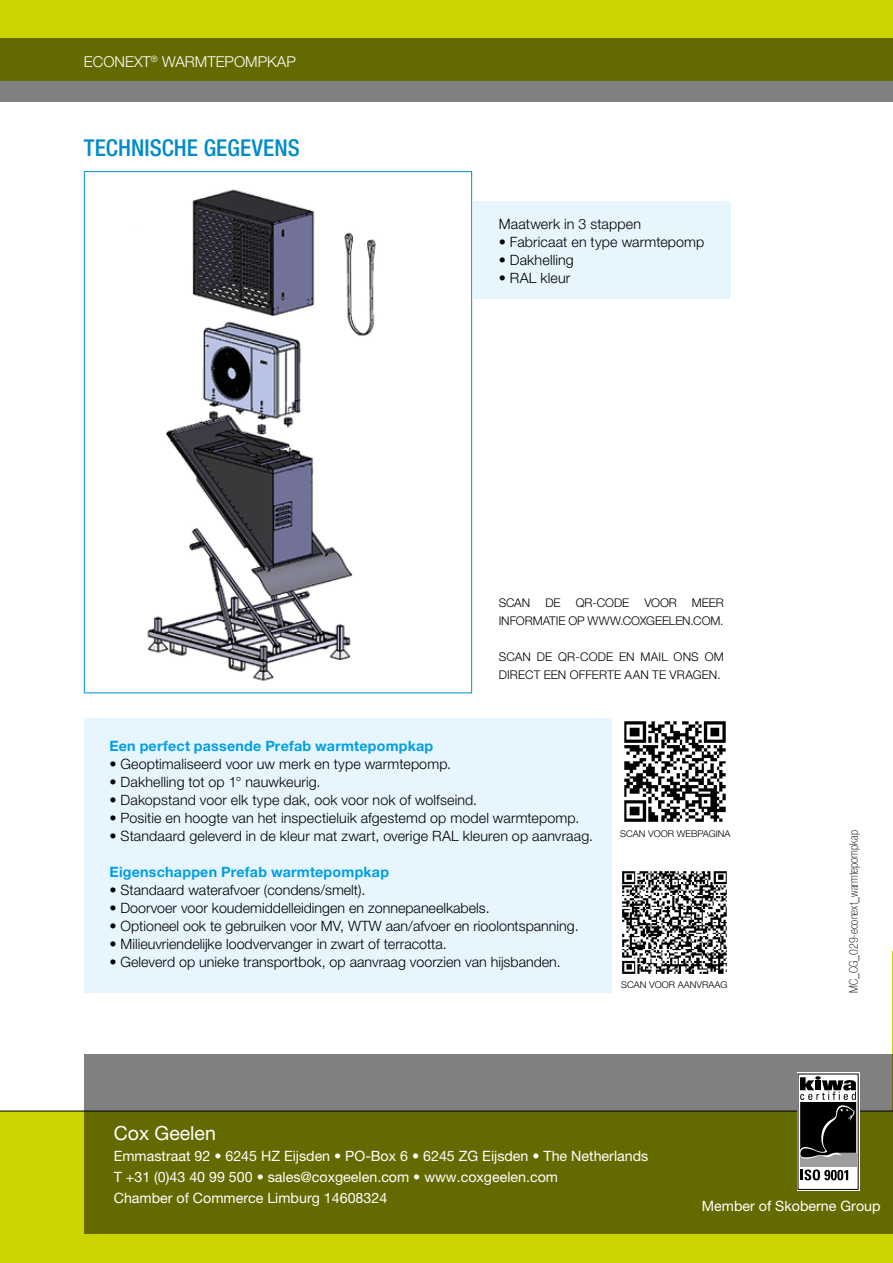
<style>
.page{position:relative;width:893px;height:1263px;background:#fff}
.page>*{position:absolute;margin:0;border:0;box-sizing:border-box;transform-origin:0 0}
.t1{font:500 condensed 23.25px "Helvetica Neue LT Pro";color:#008bcb}
.t2{font:19.5px "Helvetica Neue LT Pro";color:#fff}
.t3{font:300 15px "Helvetica Neue LT Pro";color:#fff}
.t4{font:300 14.25px "Helvetica Neue LT Pro";color:#000}
.t5{font:14.25px/21px "Helvetica Neue LT Pro";color:#fff}
.t6{font:700 14.25px "Helvetica Neue LT Pro";letter-spacing:.015em;color:#009fe3}
.t7{font:300 12px/18px "Helvetica Neue LT Pro";color:#000;text-align:right}
.t8{font:100 condensed 12px "Helvetica Neue";letter-spacing:-.005em;color:#000}
.t9{font:300 9.3px "Helvetica Neue LT Pro";color:#000}
</style>
<div class="page">
<div style="left:473px;top:201px;width:258px;height:98px;background:#e6f5fe"></div>
<div style="left:0;top:0;width:893px;height:80px;background:#cad400"></div>
<svg style="left:0;top:38px;width:893px;height:63px;background:#6d7028"></svg>
<hr style="left:892px;top:952px;width:1px;height:311px;background:#cad400">
<div style="left:0;top:1111px;width:893px;height:152px;background:#cad400"></div>
<svg style="left:84px;top:1054px;width:808px;height:179px;background:#6d7028"></svg>
<hr style="left:0;top:1111px;width:893px;height:1px;background:#000">
<svg style="left:797px;top:1072px;width:62px;height:119px;background:#c5c5c5"></svg>
<div style="left:800px;top:1153px;width:56px;height:13px;background:#9d9d9c"></div>
<svg style="left:801px;top:1169px;width:47px;height:11px"></svg>
<svg style="left:800px;top:1076px;width:56px;height:83px"></svg>
<div style="left:84px;top:718px;width:527px;height:275px;background:#e6f5fe"></div>
<img style="left:622px;top:871px;width:105px;height:103px">
<img style="left:624px;top:721px;width:102px;height:101px">
<img style="left:147px;top:189px;width:229px;height:492px">
<p class="t3" style="left:84px;top:52px;width:213px">ECONEXT<sup>®</sup> WARMTEPOMPKAP</p>
<h1 class="t1" style="left:84px;top:133px;width:217px">TECHNISCHE GEGEVENS</h1>
<p class="t4" style="left:499px;top:215px;width:144px">Maatwerk in 3 stappen</p>
<p class="t4" style="left:499px;top:233px;width:207px">• Fabricaat en type warmtepomp</p>
<p class="t4" style="left:499px;top:251px;width:77px">• Dakhelling</p>
<p class="t4" style="left:499px;top:269px;width:73px">• RAL kleur</p>
<p class="t7" style="left:499px;top:593px;width:33px">SCAN</p>
<p class="t7" style="left:545px;top:593px;width:17px">DE</p>
<p class="t7" style="left:576px;top:593px;width:55px">QR-CODE</p>
<p class="t7" style="left:644px;top:593px;width:34px">VOOR</p>
<p class="t7" style="left:499px;top:593px;width:226px">MEER<br>INFORMATIE OP WWW.COXGEELEN.COM.</p>
<p class="t7" style="left:499px;top:647px;width:227px;text-align:left">SCAN DE QR-CODE EN MAIL ONS OM<br>DIRECT EEN OFFERTE AAN TE VRAGEN.</p>
<p class="t6" style="left:109px;top:737px;width:325px">Een perfect passende Prefab warmtepompkap</p>
<p class="t4" style="left:109px;top:755px;width:343px">• Geoptimaliseerd voor uw merk en type warmtepomp.</p>
<p class="t4" style="left:109px;top:773px;width:213px">• Dakhelling tot op 1° nauwkeurig.</p>
<p class="t4" style="left:109px;top:791px;width:369px">• Dakopstand voor elk type dak, ook voor nok of wolfseind.</p>
<p class="t4" style="left:109px;top:809px;width:471px">• Positie en hoogte van het inspectieluik afgestemd op model warmtepomp.</p>
<p class="t4" style="left:109px;top:827px;width:485px">• Standaard geleverd in de kleur mat zwart, overige RAL kleuren op aanvraag.</p>
<p class="t6" style="left:109px;top:863px;width:281px">Eigenschappen Prefab warmtepompkap</p>
<p class="t4" style="left:109px;top:881px;width:258px">• Standaard waterafvoer (condens/smelt).</p>
<p class="t4" style="left:109px;top:899px;width:382px">• Doorvoer voor koudemiddelleidingen en zonnepaneelkabels.</p>
<p class="t4" style="left:109px;top:917px;width:471px">• Optioneel ook te gebruiken voor MV, WTW aan/afvoer en rioolontspanning.</p>
<p class="t4" style="left:109px;top:935px;width:339px">• Milieuvriendelijke loodvervanger in zwart of terracotta.</p>
<p class="t4" style="left:109px;top:953px;width:453px">• Geleverd op unieke transportbok, op aanvraag voorzien van hijsbanden.</p>
<p class="t9" style="left:620px;top:828px;width:112px">SCAN VOOR WEBPAGINA</p>
<p class="t9" style="left:621px;top:979px;width:108px">SCAN VOOR AANVRAAG</p>
<p class="t8" style="left:847px;top:993px;width:164px;rotate:-90deg">MC_CG_029-econext_warmtepompkap</p>
<h2 class="t2" style="left:114px;top:1121px;width:104px">Cox Geelen</h2>
<p class="t5" style="left:114px;top:1145px;width:536px">Emmastraat 92 • 6245 HZ Eijsden • PO-Box 6 • 6245 ZG Eijsden • The Netherlands<br>T +31 (0)43 40 99 500 • sales@coxgeelen.com • www.coxgeelen.com<br>Chamber of Commerce Limburg 14608324</p>
<p class="t5" style="left:702px;top:1195px;width:180px">Member of Skoberne Group</p>
</div>
